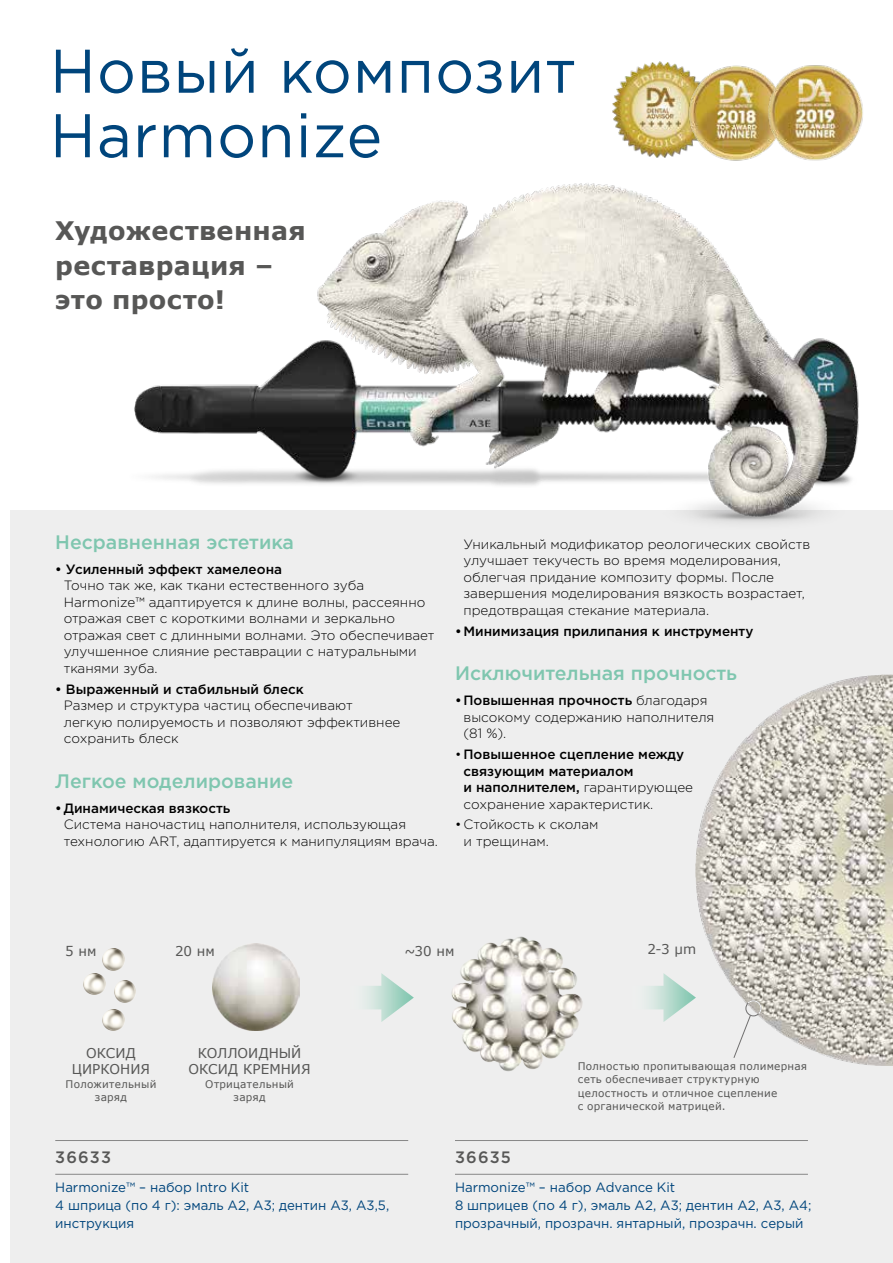
<style>
.page{position:relative;width:893px;height:1263px;background:#fff}
.page>*{position:absolute;margin:0;border:0;box-sizing:border-box;transform-origin:0 0}
.t1{font:61.5px/64.5px "Gotham Pro";letter-spacing:.02em;color:#00457c}
.t2{font:700 25.5px/34.5px "Verdana";letter-spacing:.01em;color:#575756}
.t3{font:500 19.5px "Gotham Pro";color:#7fc6af}
.t4{font:500 16.5px "Gotham Pro";letter-spacing:.075em;color:#575756}
.t5{font:300 13.5px/16.5px "Gotham Pro";color:#000}
.t6{font:500 13.5px/16.5px "Gotham Pro";color:#000}
.t7{font:13.5px/18px "Gotham Pro";color:#00457c}
.t8{font:13.5px/16.5px "Verdana";color:#575756;text-align:center}
.t9{font:10.5px/13.5px "Verdana";letter-spacing:.02em;color:#575756;text-align:center}
.s1{font-weight:500}
.s2{font-weight:300}
</style>
<div class="page">
<div style="left:0;top:510px;width:893px;height:753px;background:#eee"></div>
<div style="left:0;top:0;width:10px;height:1263px;background:#fff"></div>
<hr style="left:55px;top:1140px;width:353px;height:1px;background:#878787">
<hr style="left:55px;top:1174px;width:353px;height:1px;background:#878787">
<hr style="left:455px;top:1140px;width:353px;height:1px;background:#878787">
<hr style="left:455px;top:1174px;width:353px;height:1px;background:#878787">
<img style="left:134px;top:183px;width:725px;height:340px">
<img style="left:695px;top:675px;width:198px;height:390px">
<img style="left:451px;top:936px;width:132px;height:136px">
<svg style="left:366px;top:973px;width:48px;height:49px"></svg>
<svg style="left:648px;top:973px;width:48px;height:49px"></svg>
<img style="left:103px;top:949px;width:21px;height:21px">
<img style="left:84px;top:973px;width:22px;height:22px">
<img style="left:114px;top:980px;width:22px;height:22px">
<img style="left:103px;top:1009px;width:21px;height:22px">
<img style="left:212px;top:944px;width:87px;height:87px">
<svg style="left:733px;top:1000px;width:28px;height:58px"></svg>
<img style="left:612px;top:61px;width:70px;height:97px">
<img style="left:682px;top:65px;width:80px;height:96px">
<img style="left:762px;top:65px;width:101px;height:96px">
<h1 class="t1" style="left:50px;top:39px;width:527px">Новый композит<br>Harmonize</h1>
<h2 class="t2" style="left:55px;top:213px;width:252px">Художественная реставрация – это просто!</h2>
<h3 class="t3" style="left:55px;top:531px;width:240px">Несравненная эстетика</h3>
<p class="t6" style="left:55px;top:561px;width:228px">• Усиленный эффект хамелеона</p>
<p class="t5" style="left:64px;top:578px;width:372px">Точно так же, как ткани естественного зуба Harmonize™ адаптируется к длине волны, рассеянно отражая свет с короткими волнами и зеркально отражая свет с длинными волнами. Это обеспечивает улучшенное слияние реставрации с натуральными тканями зуба.</p>
<p class="t6" style="left:55px;top:680px;width:250px">• Выраженный и стабильный блеск</p>
<p class="t5" style="left:64px;top:697px;width:338px">Размер и структура частиц обеспечивают легкую полируемость и позволяют эффективнее сохранить блеск</p>
<h3 class="t3" style="left:55px;top:770px;width:239px">Легкое моделирование</h3>
<p class="t6" style="left:55px;top:799px;width:177px">•Динамическая вязкость</p>
<p class="t5" style="left:64px;top:816px;width:376px">Система наночастиц наполнителя, использующая технологию ART, адаптируется к манипуляциям врача.</p>
<p class="t5" style="left:463px;top:536px;width:348px">Уникальный модификатор реологических свойств улучшает текучесть во время моделирования, облегчая придание композиту формы. После завершения моделирования вязкость возрастает, предотвращая стекание материала.</p>
<p class="t6" style="left:455px;top:622px;width:300px">•Mинимизация прилипания к инструменту</p>
<h3 class="t3" style="left:455px;top:662px;width:284px">Исключительная прочность</h3>
<p class="t5" style="left:463px;top:692px;width:252px;text-indent:-9px"><span class="s1">•Повышенная прочность</span> благодаря высокому содержанию наполнителя (81 %).</p>
<p class="t6" style="left:463px;top:746px;width:231px;text-indent:-9px"><span class="s2">•</span> Повышенное сцепление между связующим материалом<br>и наполнителем, <span class="s2">гарантирующее сохранение характеристик.</span></p>
<p class="t5" style="left:463px;top:816px;width:136px;text-indent:-9px">• Стойкость к сколам и трещинам.</p>
<p class="t8" style="left:65px;top:943px;width:33px">5 нм</p>
<p class="t8" style="left:175px;top:943px;width:41px">20 нм</p>
<p class="t8" style="left:404px;top:943px;width:52px">~30 нм</p>
<p class="t8" style="left:648px;top:941px;width:50px">2-3 µm</p>
<p class="t8" style="left:72px;top:1044px;width:80px">ОКСИД<br>ЦИРКОНИЯ</p>
<p class="t9" style="left:66px;top:1077px;width:92px">Положительный заряд</p>
<p class="t8" style="left:189px;top:1044px;width:124px">КОЛЛОИДНЫЙ<br>ОКСИД КРЕМНИЯ</p>
<p class="t9" style="left:205px;top:1077px;width:90px">Отрицательный заряд</p>
<p class="t4" style="left:55px;top:1148px;width:57px">36633</p>
<p class="t7" style="left:55px;top:1178px;width:335px">Harmonize™ – набор Intro Kit<br>4 шприца (по 4 г): эмаль А2, А3; дентин А3, А3,5, инструкция</p>
<p class="t9" style="left:578px;top:1059px;width:231px;text-align:left">Полностью пропитывающая полимерная сеть обеспечивает структурную целостность и отличное сцепление<br>с органической матрицей.</p>
<p class="t4" style="left:455px;top:1148px;width:57px">36635</p>
<p class="t7" style="left:455px;top:1178px;width:358px">Harmonize™ – набор Advance Kit<br>8 шприцев (по 4 г), эмаль А2, А3; дентин А2, А3, А4; прозрачный, прозрачн. янтарный, прозрачн. серый</p>
</div>
